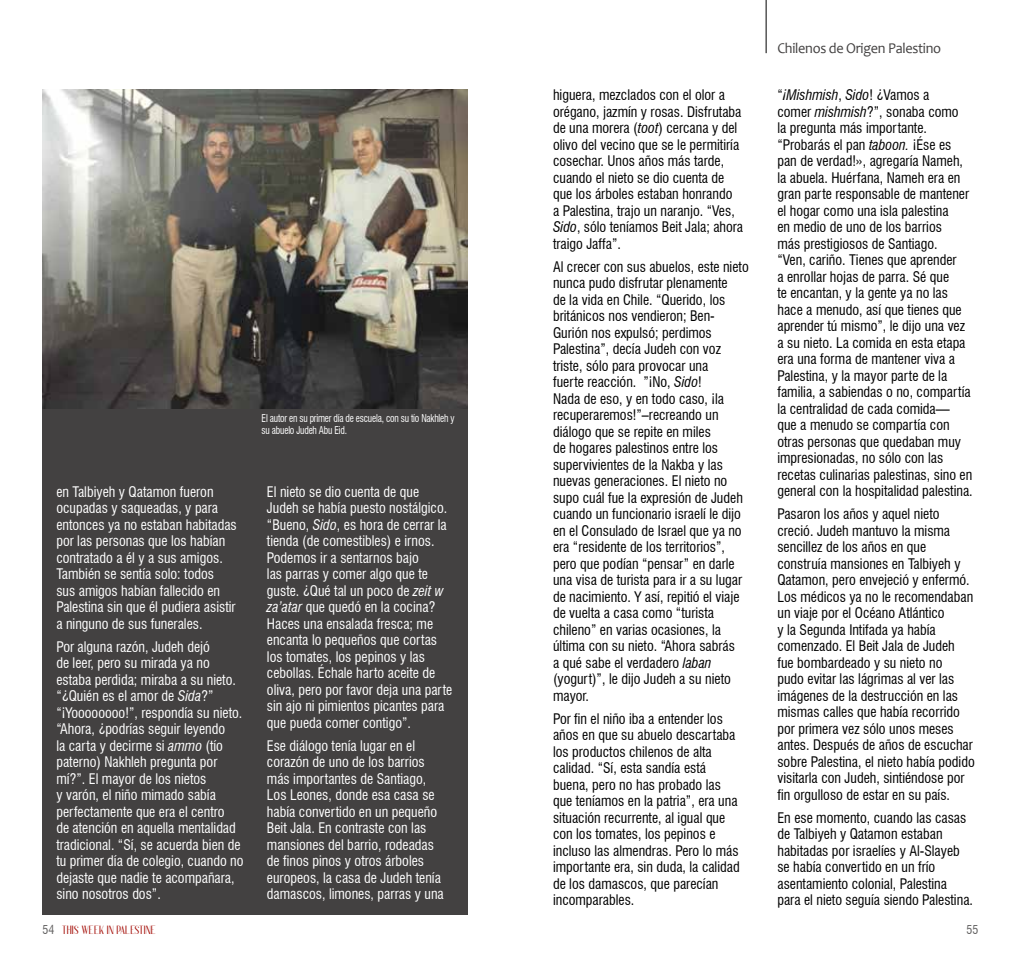
<style>
.page{position:relative;width:1021px;height:957px;background:#fff}
.page>*{position:absolute;margin:0;border:0;box-sizing:border-box;transform-origin:0 0}
.t1{font:15px "Candara";letter-spacing:-.02em;color:#434141;scale:.95 1}
.t2{font:condensed 14.25px/16.5px "Swiss 721 BT";color:#000}
.t3{font:condensed 14.25px/16.5px "Swiss 721 BT";color:#fff}
.t4{font:700 12px "Anteric";color:#a6120c}
.t5{font:condensed 12px "Swiss 721 BT";color:#646363}
.t6{font:condensed 10.5px/12px "Swiss 721 BT";letter-spacing:-.02em;color:#fff;scale:.89 1}
.s1{font-style:italic}
.s2{font-family:"Swiss 721 BT";font-weight:400;font-stretch:condensed;color:#646363}
</style>
<div class="page">
<hr style="left:765px;top:0;width:1px;height:53px;background:#000">
<div style="left:43px;top:89px;width:425px;height:825px;background:#434141"></div>
<img style="left:43px;top:89px;width:425px;height:319px">
<p class="t6" style="left:261px;top:412px;width:218px">El autor en su primer día de escuela, con su tío Nakhleh y su abuelo Judeh Abu Eid.</p>
<p class="t3" style="left:56px;top:483px;width:182px">en Talbiyeh y Qatamon fueron ocupadas y saqueadas, y para entonces ya no estaban habitadas por las personas que los habían contratado a él y a sus amigos.<br>También se sentía solo: todos<br>sus amigos habían fallecido en<br>Palestina sin que él pudiera asistir a ninguno de sus funerales.</p>
<p class="t3" style="left:56px;top:638px;width:189px">Por alguna razón, Judeh dejó<br>de leer, pero su mirada ya no estaba perdida; miraba a su nieto. “¿Quién es el amor de <span class="s1">Sida</span>?” “¡Yoooooooo!”, respondía su nieto. “Ahora, ¿podrías seguir leyendo<br>la carta y decirme si <span class="s1">ammo</span> (tío paterno) Nakhleh pregunta por mí?”. El mayor de los nietos<br>y varón, el niño mimado sabía perfectamente que era el centro<br>de atención en aquella mentalidad tradicional. “Sí, se acuerda bien de tu primer día de colegio, cuando no dejaste que nadie te acompañara, sino nosotros dos”.</p>
<p class="t3" style="left:267px;top:483px;width:187px">El nieto se dio cuenta de que<br>Judeh se había puesto nostálgico. “Bueno, <span class="s1">Sido</span>, es hora de cerrar la tienda (de comestibles) e irnos.<br>Podemos ir a sentarnos bajo<br>las parras y comer algo que te guste. ¿Qué tal un poco de <span class="s1">zeit w za’atar</span> que quedó en la cocina?<br>Haces una ensalada fresca; me encanta lo pequeños que cortas los tomates, los pepinos y las cebollas. Échale harto aceite de oliva, pero por favor deja una parte sin ajo ni pimientos picantes para que pueda comer contigo”.</p>
<p class="t3" style="left:267px;top:737px;width:178px">Ese diálogo tenía lugar en el corazón de uno de los barrios más importantes de Santiago,<br>Los Leones, donde esa casa se había convertido en un pequeño<br>Beit Jala. En contraste con las mansiones del barrio, rodeadas de finos pinos y otros árboles europeos, la casa de Judeh tenía damascos, limones, parras y una</p>
<p class="t2" style="left:553px;top:87px;width:192px">higuera, mezclados con el olor a orégano, jazmín y rosas. Disfrutaba de una morera (<span class="s1">toot</span>) cercana y del olivo del vecino que se le permitiría cosechar. Unos años más tarde, cuando el nieto se dio cuenta de que los árboles estaban honrando<br>a Palestina, trajo un naranjo. “Ves,<br><span class="s1">Sido</span>, sólo teníamos Beit Jala; ahora traigo Jaffa”.</p>
<p class="t2" style="left:553px;top:258px;width:197px">Al crecer con sus abuelos, este nieto nunca pudo disfrutar plenamente<br>de la vida en Chile. “Querido, los británicos nos vendieron; Ben-<br>Gurión nos expulsó; perdimos<br>Palestina”, decía Judeh con voz triste, sólo para provocar una<br>fuerte reacción. ”¡No, <span class="s1">Sido</span>!<br>Nada de eso, y en todo caso, ¡la recuperaremos!”–recreando un diálogo que se repite en miles<br>de hogares palestinos entre los supervivientes de la Nakba y las nuevas generaciones. El nieto no supo cuál fue la expresión de Judeh cuando un funcionario israelí le dijo en el Consulado de Israel que ya no era “residente de los territorios”, pero que podían “pensar” en darle una visa de turista para ir a su lugar de nacimiento. Y así, repitió el viaje de vuelta a casa como “turista chileno” en varias ocasiones, la última con su nieto. “Ahora sabrás<br>a qué sabe el verdadero <span class="s1">laban </span>(yogurt)”, le dijo Judeh a su nieto mayor.</p>
<p class="t2" style="left:553px;top:710px;width:188px">Por fin el niño iba a entender los años en que su abuelo descartaba los productos chilenos de alta calidad. “Sí, esta sandía está buena, pero no has probado las que teníamos en la patria”, era una situación recurrente, al igual que con los tomates, los pepinos e incluso las almendras. Pero lo más importante era, sin duda, la calidad de los damascos, que parecían incomparables.</p>
<p class="t1" style="left:777px;top:39px;width:174px">Chilenos de Origen Palestino</p>
<p class="t2" style="left:777px;top:87px;width:197px">“<span class="s1">¡Mishmish</span>, <span class="s1">Sido</span>! ¿Vamos a<br>comer <span class="s1">mishmish</span>?”, sonaba como<br>la pregunta más importante. “Probarás el pan <span class="s1">taboon.</span> ¡Ése es pan de verdad!», agregaría Nameh, la abuela. Huérfana, Nameh era en gran parte responsable de mantener el hogar como una isla palestina<br>en medio de uno de los barrios<br>más prestigiosos de Santiago.<br>“Ven, cariño. Tienes que aprender<br>a enrollar hojas de parra. Sé que<br>te encantan, y la gente ya no las hace a menudo, así que tienes que aprender tú mismo”, le dijo una vez a su nieto. La comida en esta etapa era una forma de mantener viva a<br>Palestina, y la mayor parte de la familia, a sabiendas o no, compartía la centralidad de cada comida— que a menudo se compartía con otras personas que quedaban muy impresionadas, no sólo con las recetas culinarias palestinas, sino en general con la hospitalidad palestina.</p>
<p class="t2" style="left:777px;top:506px;width:199px">Pasaron los años y aquel nieto creció. Judeh mantuvo la misma sencillez de los años en que construía mansiones en Talbiyeh y<br>Qatamon, pero envejeció y enfermó.<br>Los médicos ya no le recomendaban un viaje por el Océano Atlántico<br>y la Segunda Intifada ya había comenzado. El Beit Jala de Judeh fue bombardeado y su nieto no<br>pudo evitar las lágrimas al ver las imágenes de la destrucción en las mismas calles que había recorrido por primera vez sólo unos meses antes. Después de años de escuchar sobre Palestina, el nieto había podido visitarla con Judeh, sintiéndose por fin orgulloso de estar en su país.</p>
<p class="t2" style="left:777px;top:809px;width:197px">En ese momento, cuando las casas de Talbiyeh y Qatamon estaban habitadas por israelíes y Al-Slayeb se había convertido en un frío asentamiento colonial, Palestina para el nieto seguía siendo Palestina.</p>
<p class="t4" style="left:43px;top:924px;width:115px"><span class="s2">54</span> THIS WEEK IN PALESTINE</p>
<p class="t5" style="left:966px;top:922px;width:13px">55</p>
</div>
